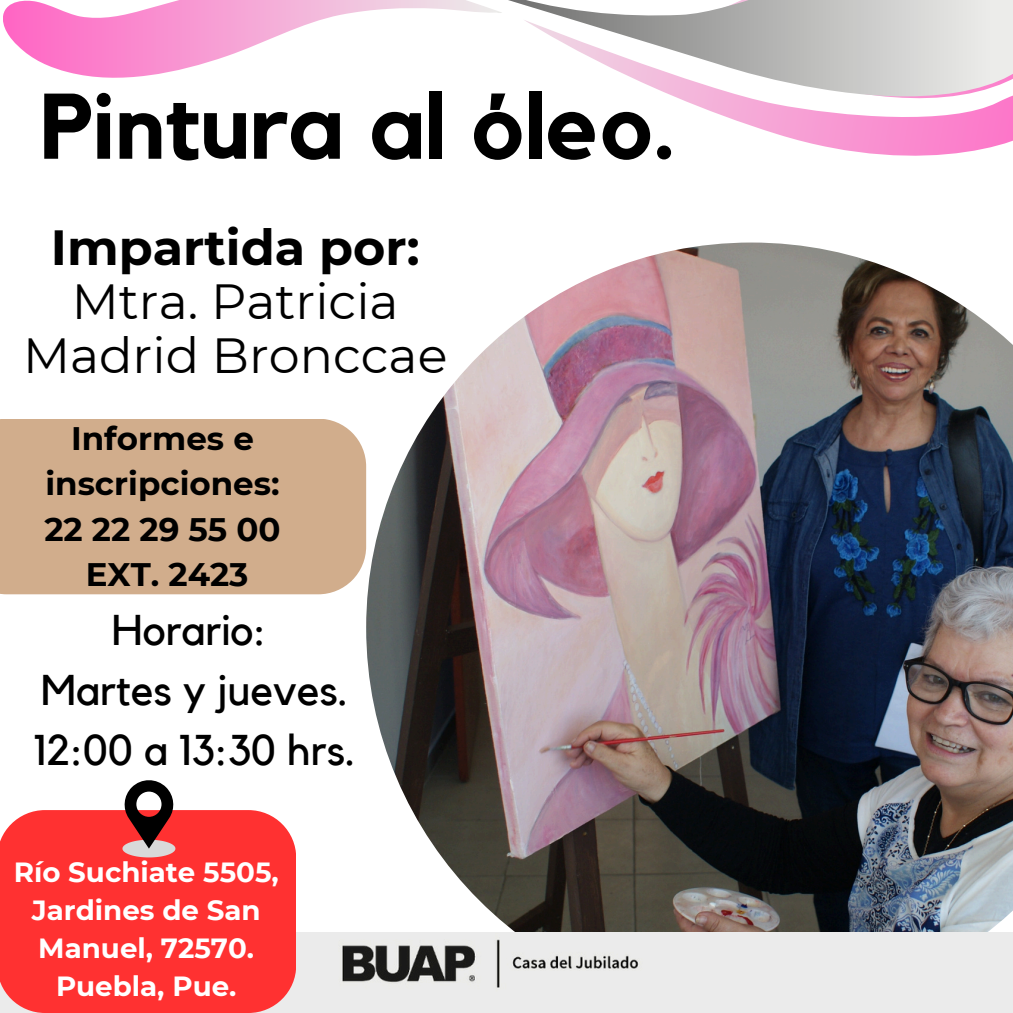
<style>
.page{position:relative;width:1013px;height:1013px;background:#fff}
.page>*{position:absolute;margin:0;border:0;box-sizing:border-box;transform-origin:0 0}
.t1{font:700 91.88px "Kollektif";color:#000}
.t2{font:49.25px/53.5px "Montserrat";color:#000;text-align:center}
.t3{font:42.88px/60px "Kollektif";color:#000;text-align:center}
.t4{font:700 32.5px/45.4px "Montserrat";color:#000;text-align:center}
.t5{font:700 27.62px/37.9px "Montserrat";color:#fff;text-align:center}
.s1{font-weight:700}
</style>
<div class="page">
<svg style="left:3px;top:0;width:51px;height:68px;fill:#fe6fc7"></svg>
<svg style="left:54px;top:0;width:958px;height:78px"></svg>
<svg style="left:523px;top:20px;width:489px;height:136px"></svg>
<img style="left:366px;top:242px;width:646px;height:690px">
<img style="left:296px;top:932px;width:716px;height:80px">
<div style="left:0;top:810px;width:296px;height:202px;background:#ff3131"></div>
<svg style="left:122px;top:780px;width:54px;height:77px"></svg>
<div style="left:0;top:419px;width:366px;height:175px;background:#d1ad8c"></div>
<h2 class="t1" style="left:40px;top:84px;width:637px">Pintura al óleo.</h2>
<p class="t2" style="left:23px;top:221px;width:426px"><span class="s1">Impartida por:<br></span>Mtra. Patricia<br>Madrid Bronccae</p>
<p class="t4" style="left:44px;top:415px;width:238px">Informes e inscripciones:<br>22 22 29 55 00<br>EXT. 2423</p>
<h1 class="t3" style="left:34px;top:602px;width:323px">Horario:<br>Martes y jueves.<br>12:00 a 13:30 hrs.</h1>
<h3 class="t5" style="left:14px;top:853px;width:266px">Río Suchiate 5505,<br>Jardines de San<br>Manuel, 72570.<br>Puebla, Pue.</h3>
</div>
